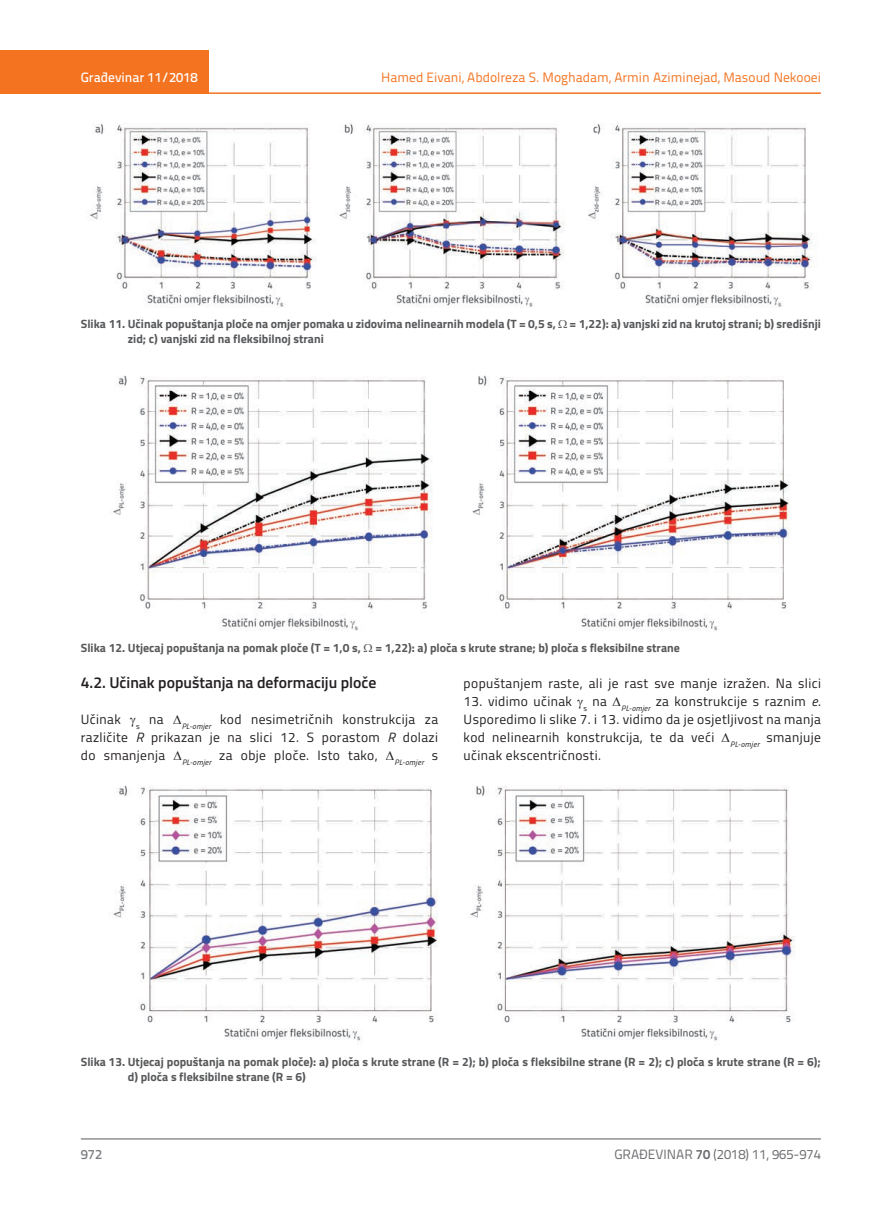
<style>
.page{position:relative;width:872px;height:1212px;background:#fff}
.page>*{position:absolute;margin:0;border:0;box-sizing:border-box;transform-origin:0 0}
.t1{font:600 15.75px "Titillium";color:#231f20}
.t2{font:13.5px/18px "Titillium";letter-spacing:.03em;color:#231f20;text-align:justify}
.t3{font:13.5px "Titillium Text 22 L";color:#f47321}
.t4{font:13.5px "Titillium Text 22 L";color:#6c6d70}
.t5{font:500 13.5px "Titillium Text 22 L";color:#fff}
.t6{font:500 13.5px "Titillium Text 22 L";color:#787a7d}
.t7{font:700 12px/15px "Titillium";color:#57585a}
.s1{font-style:italic}
.s2{font-weight:700}
</style>
<div class="page">
<div style="left:0;top:50px;width:208px;height:44px;background:#f47321"></div>
<hr style="left:0;top:92px;width:821px;height:2px;background:#f47321">
<hr style="left:81px;top:1139px;width:740px;height:1px;background:#57585a">
<img style="left:113px;top:375px;width:677px;height:256px">
<img style="left:90px;top:123px;width:725px;height:185px">
<img style="left:113px;top:785px;width:682px;height:256px">
<p class="t5" style="left:81px;top:67px;width:118px">Građevinar 11/2018</p>
<p class="t3" style="left:381px;top:68px;width:441px">Hamed Eivani, Abdolreza S. Moghadam, Armin Aziminejad, Masoud Nekooei</p>
<p class="t7" style="left:128px;top:315px;width:694px;text-indent:-47px">Slika 11. Učinak popuštanja ploče na omjer pomaka u zidovima nelinearnih modela (T = 0,5 s, = 1,22): a) vanjski zid na krutoj strani; b) središnji zid; c) vanjski zid na fleksibilnoj strani</p>
<p class="t7" style="left:81px;top:640px;width:600px">Slika 12. Utjecaj popuštanja na pomak ploče (T = 1,0 s, = 1,22): a) ploča s krute strane; b) ploča s fleksibilne strane</p>
<h1 class="t1" style="left:81px;top:671px;width:297px">4.2. Učinak popuštanja na deformaciju ploče</h1>
<p class="t2" style="left:81px;top:710px;width:84px">Učinak <sub>s</sub> na</p>
<p class="t2" style="left:81px;top:710px;width:359px;text-indent:101px"><sub>PL-omjer</sub> kod nesimetričnih konstrukcija za različite <span class="s1">R</span> prikazan je na slici 12. S porastom <span class="s1">R</span> dolazi do smanjenja <sub>PL-omjer</sub> za obje ploče. Isto tako, <sub>PL-omjer</sub> s</p>
<p class="t2" style="left:463px;top:674px;width:359px">popuštanjem raste, ali je rast sve manje izražen. Na slici</p>
<p class="t2" style="left:463px;top:692px;width:359px">13. vidimo učinak <sub>s</sub> na <sub>PL-omjer</sub> za konstrukcije s raznim <span class="s1">e</span>.<br>Usporedimo li slike 7. i 13. vidimo da je osjetljivost na manja kod nelinearnih konstrukcija, te da veći <sub>PL-omjer</sub> smanjuje učinak ekscentričnosti.</p>
<p class="t7" style="left:128px;top:1054px;width:694px;text-indent:-47px">Slika 13. Utjecaj popuštanja na pomak ploče): a) ploča s krute strane (R = 2); b) ploča s fleksibilne strane (R = 2); c) ploča s krute strane (R = 6); d) ploča s fleksibilne strane (R = 6)</p>
<p class="t6" style="left:81px;top:1144px;width:23px">972</p>
<p class="t4" style="left:614px;top:1144px;width:208px">GRAĐEVINAR <span class="s2">70</span> (2018) 11, 965-974</p>
</div>
